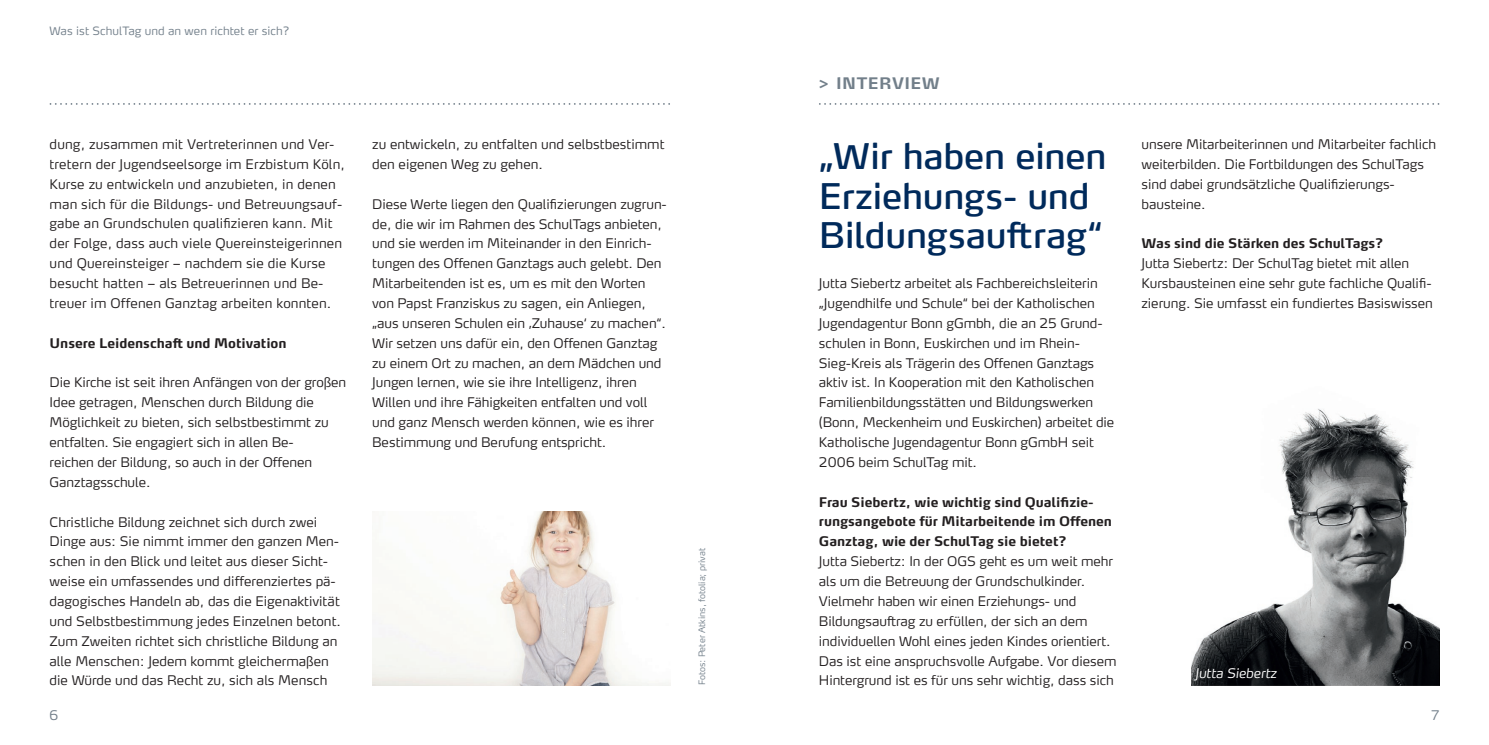
<style>
.page{position:relative;width:1489px;height:745px;background:#fff}
.page>*{position:absolute;margin:0;border:0;box-sizing:border-box;transform-origin:0 0}
.t1{font:35px/39.7px "Max OT";letter-spacing:-.01em;color:#002a5b}
.t2{font:700 15.75px "Max OT";letter-spacing:.025em;color:#727f8a}
.t3{font:300 13.12px/19.8px "Max OT";letter-spacing:-.005em;color:#231f20}
.t4{font:700 13.12px/19.8px "Max OT";letter-spacing:-.005em;color:#231f20}
.t5{font:italic 300 13.12px "Max OT";letter-spacing:-.005em;color:#fff}
.t6{font:300 13.12px "Max OT";color:#727f8a}
.t7{font:300 11.38px "Max OT";letter-spacing:.005em;color:#727f8a}
.t8{font:300 8.75px "Max OT";letter-spacing:-.005em;color:#727f8a}
</style>
<div class="page">
<img style="left:372px;top:511px;width:298px;height:174px">
<svg style="left:819px;top:103px;width:620px;height:2px"></svg>
<svg style="left:50px;top:103px;width:620px;height:2px"></svg>
<img style="left:1191px;top:408px;width:248px;height:277px">
<p class="t7" style="left:50px;top:23px;width:241px">Was ist SchulTag und an wen richtet er sich?</p>
<p class="t3" style="left:50px;top:134px;width:297px">dung, zusammen mit Vertreterinnen und Ver&shy;tretern der Jugendseelsorge im Erzbistum Köln, Kurse zu entwickeln und anzubieten, in denen man sich für die Bildungs- und Betreuungsauf&shy;gabe an Grundschulen qualifizieren kann. Mit der Folge, dass auch viele Quereinsteigerinnen und Quereinsteiger – nachdem sie die Kurse besucht hatten – als Betreuerinnen und Be&shy;treuer im Offenen Ganztag arbeiten konnten.</p>
<p class="t4" style="left:50px;top:333px;width:238px">Unsere Leidenschaft und Motivation</p>
<p class="t3" style="left:50px;top:372px;width:298px">Die Kirche ist seit ihren Anfängen von der großen Idee getragen, Menschen durch Bildung die Möglichkeit zu bieten, sich selbstbestimmt zu entfalten. Sie engagiert sich in allen Be-<br>reichen der Bildung, so auch in der Offenen Ganztagsschule.</p>
<p class="t3" style="left:50px;top:511px;width:293px">Christliche Bildung zeichnet sich durch zwei Dinge aus: Sie nimmt immer den ganzen Men&shy;schen in den Blick und leitet aus dieser Sicht&shy;weise ein umfassendes und differenziertes pä&shy;dagogisches Handeln ab, das die Eigenaktivität und Selbstbestimmung jedes Einzelnen betont.<br>Zum Zweiten richtet sich christliche Bildung an alle Menschen: Jedem kommt gleichermaßen die Würde und das Recht zu, sich als Mensch</p>
<p class="t3" style="left:372px;top:134px;width:294px">zu entwickeln, zu entfalten und selbstbestimmt den eigenen Weg zu gehen.</p>
<p class="t3" style="left:372px;top:194px;width:296px">Diese Werte liegen den Qualifizierungen zugrun&shy;de, die wir im Rahmen des SchulTags anbieten, und sie werden im Miteinander in den Einrich&shy;tungen des Offenen Ganztags auch gelebt. Den Mitarbeitenden ist es, um es mit den Worten von Papst Franziskus zu sagen, ein Anliegen, „aus unseren Schulen ein ‚Zuhause‘ zu machen“.<br>Wir setzen uns dafür ein, den Offenen Ganztag zu einem Ort zu machen, an dem Mädchen und Jungen lernen, wie sie ihre Intelligenz, ihren Willen und ihre Fähigkeiten entfalten und voll und ganz Mensch werden können, wie es ihrer Bestimmung und Berufung entspricht.</p>
<p class="t8" style="left:696px;top:685px;width:139px;rotate:-90deg">Fotos: Peter Atkins, fotolia; privat</p>
<p class="t2" style="left:819px;top:74px;width:122px">&gt; INTERVIEW</p>
<h1 class="t1" style="left:819px;top:136px;width:289px">„Wir haben einen<br>Erziehungs- und<br>Bildungsauftrag“</h1>
<p class="t3" style="left:819px;top:273px;width:297px">Jutta Siebertz arbeitet als Fachbereichsleiterin „Jugendhilfe und Schule“ bei der Katholischen Jugendagentur Bonn gGmbh, die an 25 Grund&shy;schulen in Bonn, Euskirchen und im Rhein-Sieg-Kreis als Trägerin des Offenen Ganztags aktiv ist. In Kooperation mit den Katholischen Familien bildungsstätten und Bildungswerken (Bonn, Meckenheim und Euskirchen) arbeitet die Katholische Jugendagentur Bonn gGmbH seit 2006 beim SchulTag mit.</p>
<p class="t4" style="left:819px;top:491px;width:294px">Frau Siebertz, wie wichtig sind Qualifizie&shy;rungsangebote für Mitarbeitende im Offenen<br>Ganztag, wie der SchulTag sie bietet?</p>
<p class="t3" style="left:819px;top:551px;width:299px">Jutta Siebertz: In der OGS geht es um weit mehr als um die Betreuung der Grundschulkinder.<br>Vielmehr haben wir einen Erziehungs- und Bildungsauftrag zu erfüllen, der sich an dem individuellen Wohl eines jeden Kindes orientiert.<br>Das ist eine anspruchsvolle Aufgabe. Vor diesem Hintergrund ist es für uns sehr wichtig, dass sich</p>
<p class="t3" style="left:1141px;top:134px;width:296px">unsere Mitarbeiterinnen und Mitarbeiter fachlich weiterbilden. Die Fortbildungen des SchulTags sind dabei grundsätzliche Qualifizierungs&shy;bausteine.</p>
<p class="t4" style="left:1141px;top:233px;width:243px">Was sind die Stärken des SchulTags?</p>
<p class="t3" style="left:1141px;top:253px;width:293px">Jutta Siebertz: Der SchulTag bietet mit allen<br>Kursbausteinen eine sehr gute fachliche Qualifi&shy;zierung. Sie umfasst ein fundiertes Basiswissen</p>
<p class="t5" style="left:1195px;top:665px;width:84px">Jutta Siebertz</p>
<p class="t6" style="left:50px;top:706px;width:10px">6</p>
<p class="t6" style="left:1431px;top:706px;width:9px">7</p>
</div>
